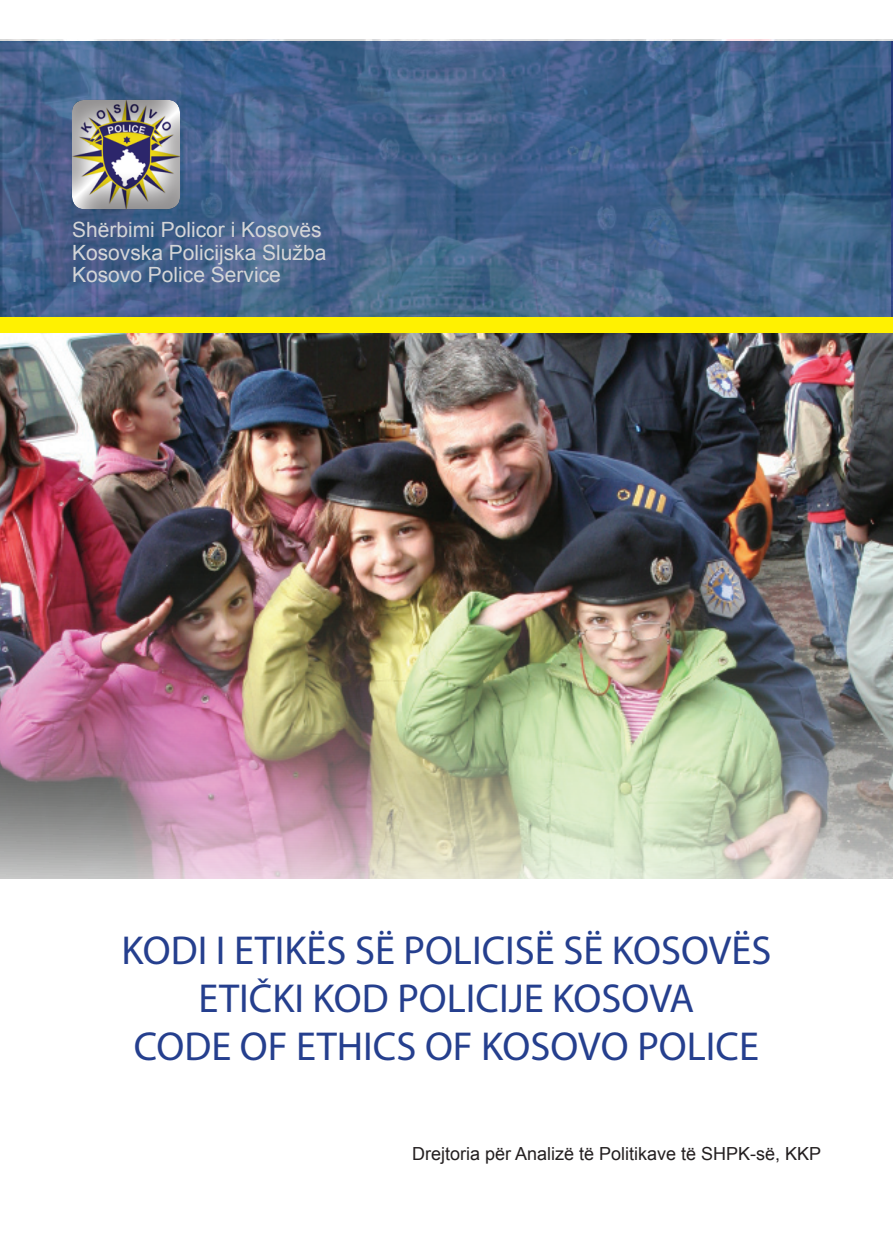
<style>
.page{position:relative;width:893px;height:1234px;background:#fff}
.page>*{position:absolute;margin:0;border:0;box-sizing:border-box;transform-origin:0 0}
.t1{font:40.5px/48px "Myriad Pro";color:#253f8e;text-align:center}
.t2{font:21px/22.2px "Arial";color:#d4d5d7}
.t3{font:18px "Arial";color:#231f20}
</style>
<div class="page">
<img style="left:0;top:333px;width:893px;height:544px">
<img style="left:0;top:41px;width:891px;height:276px">
<div style="left:0;top:317px;width:893px;height:16px;background:#fff101"></div>
<div style="left:69px;top:97px;width:114px;height:114px;background:#231f20;opacity:.5"></div>
<p class="t2" style="left:72px;top:219px;width:256px">Shërbimi Policor i Kosovës<br>Kosovska Policijska Služba<br>Kosovo Police Service</p>
<p class="t1" style="left:122px;top:925px;width:651px">KODI I ETIKËS SË POLICISË SË KOSOVËS<br>ETIČKI KOD POLICIJE KOSOVA<br>CODE OF ETHICS OF KOSOVO POLICE</p>
<p class="t3" style="left:412px;top:1141px;width:411px">Drejtoria për Analizë të Politikave të SHPK-së, KKP</p>
</div>
